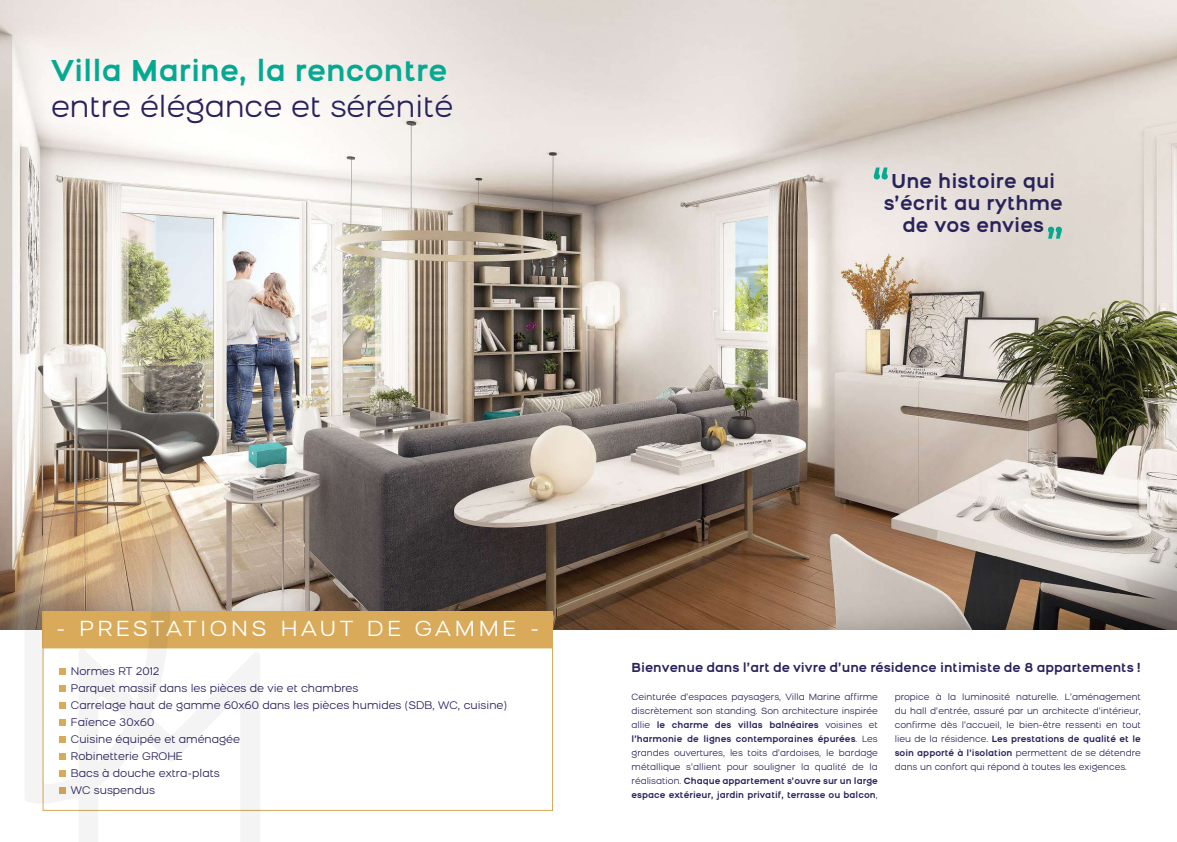
<style>
.page{position:relative;width:1177px;height:842px;background:#fff}
.page>*{position:absolute;margin:0;border:0;box-sizing:border-box;transform-origin:0 0}
.t1{font:700 30px "Bronova";color:#05a991}
.t2{font:30px "Bronova";color:#29235c}
.t3{font:21.7px "Bronova";letter-spacing:.16em;color:#fff}
.t4{font:700 20px/22px "Bronova";color:#29235c;text-align:center}
.t5{font:700 13px "Bronova";color:#29235c}
.t6{font:11px/17px "Bronova";color:#29235c}
.t7{font:9px/14px "Bronova";color:#29235c;text-align:justify}
.s1{font-weight:700}
</style>
<div class="page">
<img style="left:0;top:0;width:1176px;height:629px">
<svg style="left:873px;top:167px;width:14px;height:12px"></svg>
<svg style="left:1047px;top:227px;width:14px;height:12px"></svg>
<div style="left:43px;top:611px;width:510px;height:36px;background:#d8aa5a"></div>
<div style="left:43px;top:647px;width:510px;height:164px;border:1px solid #d8aa5a"></div>
<svg style="left:25px;top:499px;width:146px;height:304px"></svg>
<svg style="left:76px;top:649px;width:184px;height:193px"></svg>
<h1 class="t1" style="left:51px;top:52px;width:398px">Villa Marine, la rencontre</h1>
<h1 class="t2" style="left:51px;top:88px;width:404px">entre élégance et sérénité</h1>
<h3 class="t4" style="left:883px;top:170px;width:181px">Une histoire qui s’écrit au rythme de vos envies</h3>
<h2 class="t3" style="left:56px;top:615px;width:484px">- PRESTATIONS HAUT DE GAMME -</h2>
<p class="t6" style="left:71px;top:662px;width:437px">Normes RT 2012<br>Parquet massif dans les pièces de vie et chambres<br>Carrelage haut de gamme 60x60 dans les pièces humides (SDB, WC, cuisine)<br>Faïence 30x60<br>Cuisine équipée et aménagée<br>Robinetterie GROHE<br>Bacs à douche extra-plats<br>WC suspendus</p>
<h3 class="t5" style="left:631px;top:659px;width:511px">Bienvenue dans l’art de vivre d’une résidence intimiste de 8 appartements !</h3>
<p class="t7" style="left:631px;top:690px;width:248px">Ceinturée d’espaces paysagers, Villa Marine affirme discrètement son standing. Son architecture inspirée allie <span class="s1">le charme des villas balnéaires</span> voisines et <span class="s1">l’harmonie de lignes contemporaines épurées</span>. Les grandes ouvertures, les toits d’ardoises, le bardage métallique s’allient pour souligner la qualité de la réalisation. <span class="s1">Chaque appartement s’ouvre sur un large espace extérieur, jardin privatif, terrasse ou balcon</span>,</p>
<p class="t7" style="left:894px;top:690px;width:248px">propice à la luminosité naturelle. L’aménagement du hall d’entrée, assuré par un architecte d’intérieur, confirme dès l’accueil, le bien-être ressenti en tout lieu de la résidence. <span class="s1">Les prestations de qualité et le soin apporté à l’isolation</span> permettent de se détendre dans un confort qui répond à toutes les exigences.</p>
</div>
